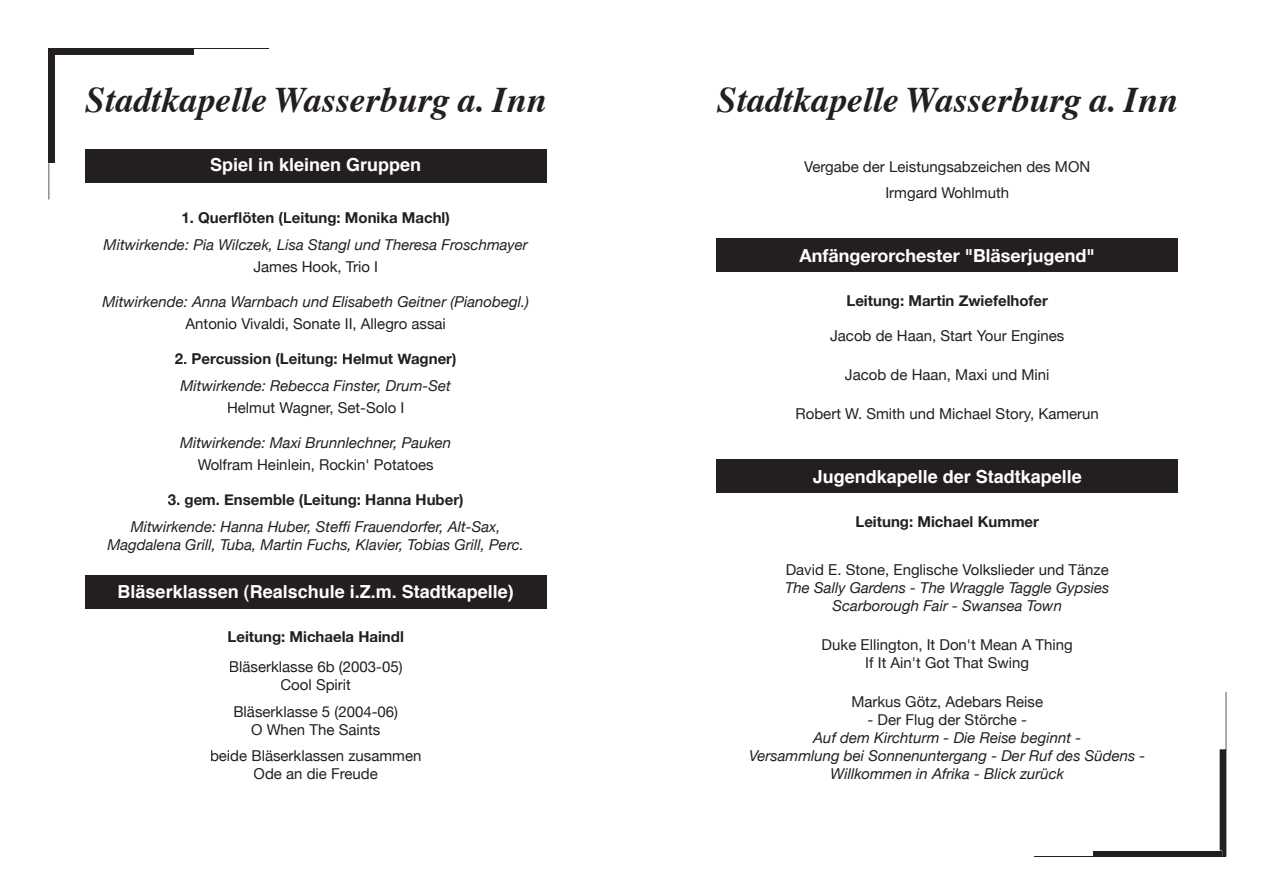
<style>
.page{position:relative;width:1263px;height:893px;background:#fff}
.page>*{position:absolute;margin:0;border:0;box-sizing:border-box;transform-origin:0 0}
.t1{font:italic 700 36px "Times";color:#231f20}
.t2{font:700 18px "Helvetica";color:#fff}
.t3{font:700 18px "Helvetica Neue";color:#fff}
.t4{font:15px/18px "Helvetica Neue";color:#231f20;text-align:center}
.t5{font:italic 15px/18px "Helvetica Neue";color:#231f20;text-align:center}
.t6{font:700 15px "Helvetica Neue";color:#231f20}
</style>
<div class="page">
<div style="left:716px;top:459px;width:462px;height:34px;background:#231f20"></div>
<div style="left:716px;top:238px;width:462px;height:34px;background:#231f20"></div>
<div style="left:85px;top:575px;width:461px;height:34px;background:#231f20"></div>
<div style="left:85px;top:149px;width:461px;height:34px;background:#231f20"></div>
<hr style="left:193px;top:49px;width:76px;height:1px;background:#231f20">
<div style="left:55px;top:49px;width:138px;height:6px;background:#231f20"></div>
<hr style="left:1034px;top:856px;width:192px;height:1px;background:#231f20">
<div style="left:1093px;top:850px;width:126px;height:6px;background:#231f20"></div>
<svg style="left:1219px;top:692px;width:8px;height:164px"></svg>
<svg style="left:49px;top:49px;width:6px;height:150px"></svg>
<h1 class="t1" style="left:85px;top:77px;width:463px">Stadtkapelle Wasserburg a. Inn</h1>
<p class="t2" style="left:210px;top:153px;width:213px">Spiel in kleinen Gruppen</p>
<p class="t6" style="left:182px;top:209px;width:270px">1. Querflöten (Leitung: Monika Machl)</p>
<p class="t5" style="left:104px;top:235px;width:426px">Mitwirkende: Pia Wilczek, Lisa Stangl und Theresa Froschmayer</p>
<p class="t4" style="left:253px;top:258px;width:126px">James Hook, Trio I</p>
<p class="t5" style="left:102px;top:292px;width:428px">Mitwirkende: Anna Warnbach und Elisabeth Geitner (Pianobegl.)</p>
<p class="t4" style="left:186px;top:315px;width:262px">Antonio Vivaldi, Sonate II, Allegro assai</p>
<p class="t6" style="left:175px;top:350px;width:283px">2. Percussion (Leitung: Helmut Wagner)</p>
<p class="t5" style="left:181px;top:376px;width:272px">Mitwirkende: Rebecca Finster, Drum-Set</p>
<p class="t4" style="left:227px;top:399px;width:179px">Helmut Wagner, Set-Solo I</p>
<p class="t5" style="left:180px;top:433px;width:273px">Mitwirkende: Maxi Brunnlechner, Pauken</p>
<p class="t4" style="left:198px;top:456px;width:238px">Wolfram Heinlein, Rockin' Potatoes</p>
<p class="t6" style="left:168px;top:491px;width:297px">3. gem. Ensemble (Leitung: Hanna Huber)</p>
<p class="t5" style="left:107px;top:517px;width:418px">Mitwirkende: Hanna Huber, Steffi Frauendorfer, Alt-Sax,<br>Magdalena Grill, Tuba, Martin Fuchs, Klavier, Tobias Grill, Perc.</p>
<p class="t2" style="left:118px;top:579px;width:398px">Bläserklassen (Realschule i.Z.m. Stadtkapelle)</p>
<p class="t6" style="left:228px;top:627px;width:178px">Leitung: Michaela Haindl</p>
<p class="t4" style="left:229px;top:658px;width:175px">Bläserklasse 6b (2003-05)<br>Cool Spirit</p>
<p class="t4" style="left:233px;top:702px;width:166px">Bläserklasse 5 (2004-06)<br>O When The Saints</p>
<p class="t4" style="left:210px;top:747px;width:213px">beide Bläserklassen zusammen<br>Ode an die Freude</p>
<h1 class="t1" style="left:717px;top:77px;width:463px">Stadtkapelle Wasserburg a. Inn</h1>
<p class="t4" style="left:804px;top:153px;width:288px;line-height:26.4px">Vergabe der Leistungsabzeichen des MON<br>Irmgard Wohlmuth</p>
<p class="t3" style="left:799px;top:245px;width:297px">Anfängerorchester "Bläserjugend"</p>
<p class="t6" style="left:846px;top:291px;width:203px">Leitung: Martin Zwiefelhofer</p>
<p class="t4" style="left:830px;top:326px;width:236px">Jacob de Haan, Start Your Engines</p>
<p class="t4" style="left:845px;top:366px;width:206px">Jacob de Haan, Maxi und Mini</p>
<p class="t4" style="left:795px;top:405px;width:305px">Robert W. Smith und Michael Story, Kamerun</p>
<p class="t2" style="left:813px;top:465px;width:271px">Jugendkapelle der Stadtkapelle</p>
<p class="t6" style="left:855px;top:512px;width:185px">Leitung: Michael Kummer</p>
<p class="t4" style="left:786px;top:560px;width:325px">David E. Stone, Englische Volkslieder und Tänze</p>
<p class="t5" style="left:785px;top:578px;width:326px">The Sally Gardens - The Wraggle Taggle Gypsies<br>Scarborough Fair - Swansea Town</p>
<p class="t4" style="left:822px;top:635px;width:253px">Duke Ellington, It Don't Mean A Thing<br>If It Ain't Got That Swing</p>
<p class="t4" style="left:851px;top:693px;width:193px">Markus Götz, Adebars Reise</p>
<p class="t4" style="left:868px;top:711px;width:161px">- Der Flug der Störche -</p>
<p class="t5" style="left:749px;top:729px;width:398px">Auf dem Kirchturm - Die Reise beginnt -<br>Versammlung bei Sonnenuntergang - Der Ruf des Südens -<br>Willkommen in Afrika - Blick zurück</p>
</div>
